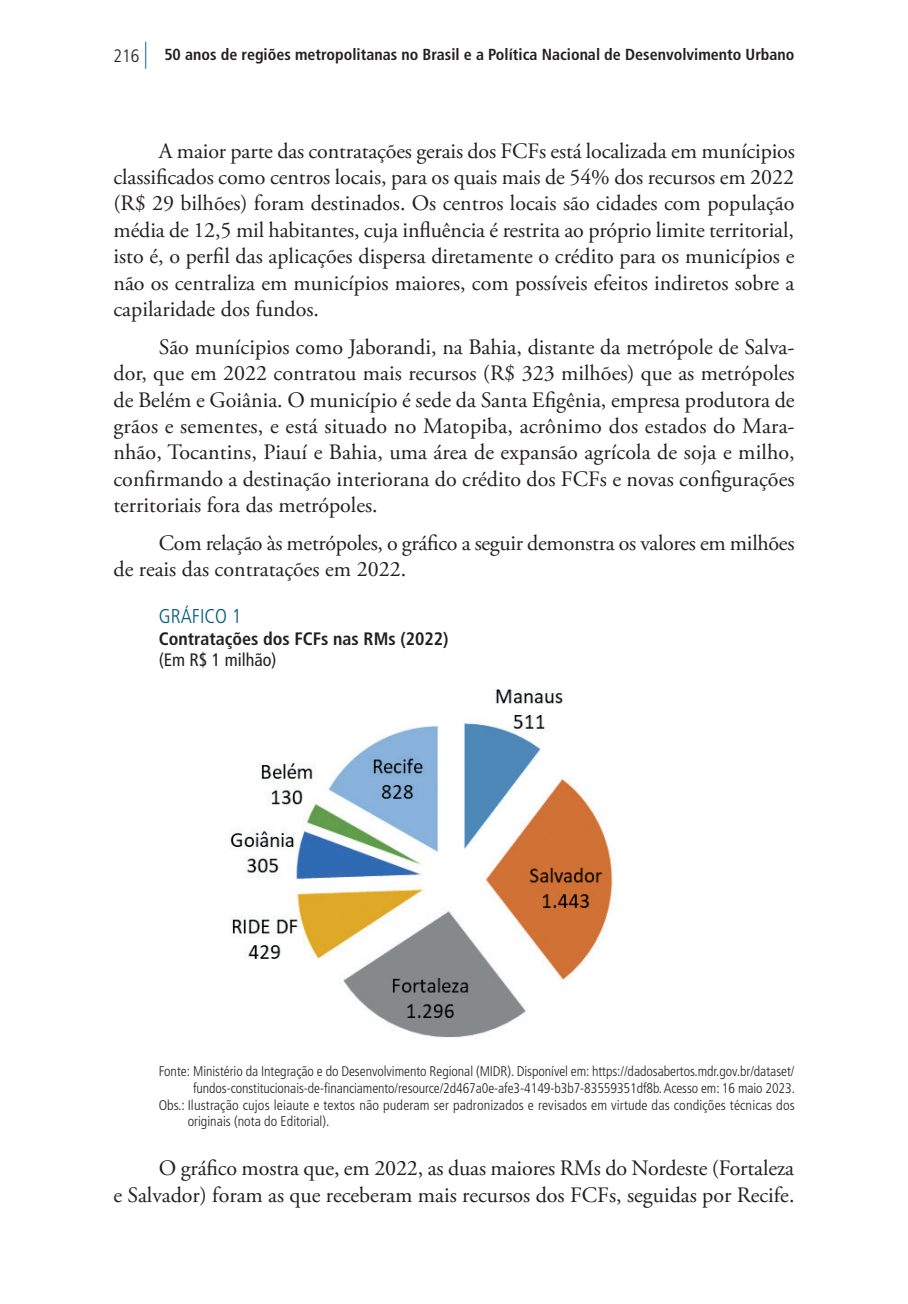
<style>
.page{position:relative;width:908px;height:1304px;background:#fff}
.page>*{position:absolute;margin:0;border:0;box-sizing:border-box;transform-origin:0 0}
.texto_corrido{font:22px/26.4px "Adobe Garamond Pro";color:#231f20;text-align:justify}
.titulo_1_grafico{font:300 condensed 20px "Frutiger LT Pro";color:#005b7f}
.titulo_2_grafico{font:700 condensed 18px "Frutiger LT Pro";color:#231f20}
.titulo_3_grafico{font:condensed 18px "Frutiger LT Pro";color:#231f20}
.t1{font:700 condensed 16px "Frutiger LT Pro";color:#231f20}
.fonte_grafico{font:300 condensed 14px/16.8px "Frutiger LT Pro";letter-spacing:-.005em;color:#231f20;text-align:right}
.elaboracao_grafico{font:300 condensed 14px/16.8px "Frutiger LT Pro";letter-spacing:.01em;color:#231f20}
.s1{font-weight:300;font-size:18px}
.s2{font-weight:300;font-size:27px;color:#005b7f}
</style>
<div class="page">
<img style="left:230px;top:689px;width:383px;height:349px">
<p class="t1" style="left:113px;top:45px;width:682px"><span class="s1">216</span> <span class="s2">|</span> 50 anos de regiões metropolitanas no Brasil e a Política Nacional de Desenvolvimento Urbano</p>
<p class="texto_corrido" style="left:113px;top:138px;width:682px;text-indent:45px">A maior parte das contratações gerais dos FCFs está localizada em munícipios classificados como centros locais, para os quais mais de 54% dos recursos em 2022 (R$ 29 bilhões) foram destinados. Os centros locais são cidades com população média de 12,5 mil habitantes, cuja influência é restrita ao próprio limite territorial, isto é, o perfil das aplicações dispersa diretamente o crédito para os municípios e não os centraliza em municípios maiores, com possíveis efeitos indiretos sobre a capilaridade dos fundos.</p>
<p class="texto_corrido" style="left:113px;top:334px;width:682px;text-indent:45px">São munícipios como Jaborandi, na Bahia, distante da metrópole de Salva&shy;dor, que em 2022 contratou mais recursos (R$ 323 milhões) que as metrópoles de Belém e Goiânia. O município é sede da Santa Efigênia, empresa produtora de grãos e sementes, e está situado no Matopiba, acrônimo dos estados do Mara&shy;nhão, Tocantins, Piauí e Bahia, uma área de expansão agrícola de soja e milho, confirmando a destinação interiorana do crédito dos FCFs e novas configurações territoriais fora das metrópoles.</p>
<p class="texto_corrido" style="left:113px;top:531px;width:682px;text-indent:45px">Com relação às metrópoles, o gráfico a seguir demonstra os valores em milhões de reais das contratações em 2022.</p>
<p class="titulo_1_grafico" style="left:159px;top:605px;width:84px">GRÁFICO 1</p>
<p class="titulo_2_grafico" style="left:159px;top:628px;width:291px">Contratações dos FCFs nas RMs (2022)</p>
<p class="titulo_3_grafico" style="left:159px;top:650px;width:119px">(Em R$ 1 milhão)</p>
<p class="fonte_grafico" style="left:159px;top:1063px;width:637px">Fonte: Ministério da Integração e do Desenvolvimento Regional (MIDR). Disponível em: https://dadosabertos.mdr.gov.br/dataset/ fundos-constitucionais-de-financiamento/resource/2d467a0e-afe3-4149-b3b7-83559351df8b. Acesso em: 16 maio 2023.</p>
<p class="elaboracao_grafico" style="left:188px;top:1096px;width:608px;text-indent:-29px">Obs.: Ilustração cujos leiaute e textos não puderam ser padronizados e revisados em virtude das condições técnicas dos originais (nota do Editorial).</p>
<p class="texto_corrido" style="left:113px;top:1156px;width:682px;text-align:right">O gráfico mostra que, em 2022, as duas maiores RMs do Nordeste (Fortaleza<br>e Salvador) foram as que receberam mais recursos dos FCFs, seguidas por Recife.</p>
</div>
